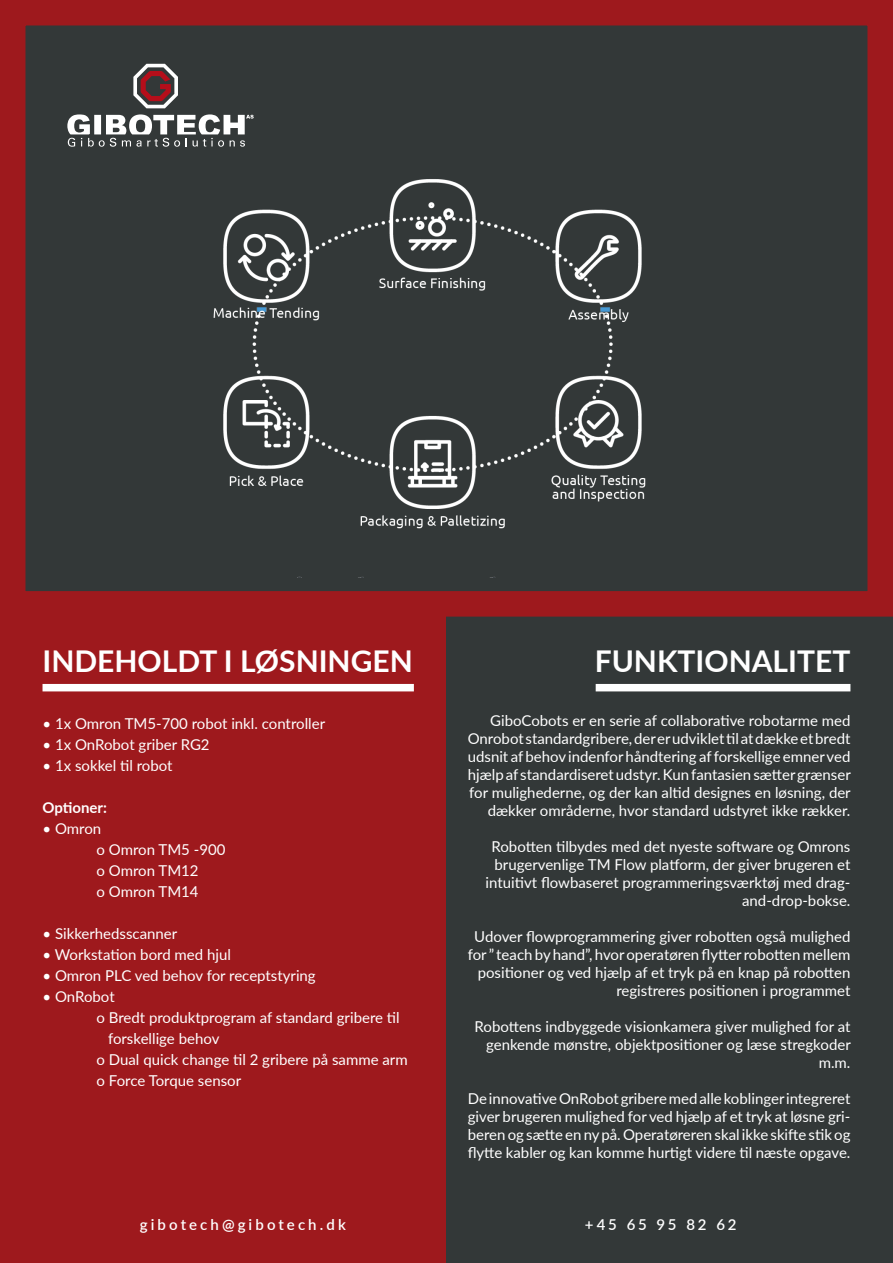
<style>
.page{position:relative;width:893px;height:1263px;background:#fff}
.page>*{position:absolute;margin:0;border:0;box-sizing:border-box;transform-origin:0 0}
.t1{font:700 30px "Lato";color:#fff}
.t2{font:15px/18px "Lato";color:#fff;text-align:right}
.t3{font:600 15px "Lato";letter-spacing:.2em;color:#fff}
.t4{font:700 15px "Lato";color:#fff}
</style>
<div class="page">
<div style="left:0;top:602px;width:446px;height:661px;background:#9e191d"></div>
<div style="left:446px;top:602px;width:447px;height:661px;background:#333838"></div>
<div style="left:596px;top:684px;width:254px;height:7px;background:#fff"></div>
<div style="left:13px;top:13px;width:867px;height:591px;background:#333838"></div>
<div style="left:0;top:0;width:893px;height:617px;border:26px solid #9e191d"></div>
<svg style="left:133px;top:64px;width:45px;height:44px"></svg>
<svg style="left:67px;top:114px;width:187px;height:33px"></svg>
<img style="left:213px;top:179px;width:433px;height:398px">
<div style="left:43px;top:684px;width:371px;height:7px;background:#fff"></div>
<h1 class="t1" style="left:43px;top:639px;width:372px">INDEHOLDT I LØSNINGEN</h1>
<p class="t2" style="left:43px;top:714px;width:284px">• 1x Omron TM5-700 robot inkl. controller</p>
<p class="t2" style="left:43px;top:735px;width:169px">• 1x OnRobot griber RG2</p>
<p class="t2" style="left:43px;top:756px;width:132px">• 1x sokkel til robot</p>
<p class="t4" style="left:43px;top:796px;width:66px">Optioner:</p>
<p class="t2" style="left:97px;top:817px;width:130px;line-height:21px;text-align:left;text-indent:-54px">• Omron<br>o Omron TM5 -900 o Omron TM12<br>o Omron TM14</p>
<p class="t2" style="left:43px;top:924px;width:136px">• Sikkerhedsscanner</p>
<p class="t2" style="left:43px;top:945px;width:190px">• Workstation bord med hjul</p>
<p class="t2" style="left:43px;top:966px;width:275px">• Omron PLC ved behov for receptstyring</p>
<p class="t2" style="left:43px;top:987px;width:74px">• OnRobot</p>
<p class="t2" style="left:97px;top:1008px;width:305px">o Bredt produktprogram af standard gribere til</p>
<p class="t2" style="left:108px;top:1029px;width:113px">forskellige behov</p>
<p class="t2" style="left:97px;top:1050px;width:313px">o Dual quick change til 2 gribere på samme arm</p>
<p class="t2" style="left:97px;top:1071px;width:146px">o Force Torque sensor</p>
<h1 class="t1" style="left:595px;top:639px;width:257px">FUNKTIONALITET</h1>
<p class="t2" style="left:468px;top:711px;width:384px">GiboCobots er en serie af collaborative robotarme med Onrobot standardgribere, der er udviklet til at dække et bredt udsnit af behov indenfor håndtering af forskellige emner ved hjælp af standardiseret udstyr. Kun fantasien sætter grænser for mulighederne, og der kan altid designes en løsning, der dækker områderne, hvor standard udstyret ikke rækker.</p>
<p class="t2" style="left:486px;top:837px;width:366px">Robotten tilbydes med det nyeste software og Omrons brugervenlige TM Flow platform, der giver brugeren et intuitivt flowbaseret programmeringsværktøj med drag&shy;and-drop-bokse.</p>
<p class="t2" style="left:468px;top:927px;width:384px">Udover flowprogrammering giver robotten også mulighed for ” teach by hand”, hvor operatøren flytter robotten mellem positioner og ved hjælp af et tryk på en knap på robotten registreres positionen i programmet</p>
<p class="t2" style="left:475px;top:1017px;width:378px">Robottens indbyggede visionkamera giver mulighed for at genkende mønstre, objektpositioner og læse stregkoder m.m.</p>
<p class="t2" style="left:468px;top:1089px;width:384px;text-align:justify">De innovative OnRobot gribere med alle koblinger integreret giver brugeren mulighed for ved hjælp af et tryk at løsne gri&shy;beren og sætte en ny på. Operatøreren skal ikke skifte stik og flytte kabler og kan komme hurtigt videre til næste opgave.</p>
<p class="t3" style="left:140px;top:1214px;width:207px">gibotech@gibotech.dk</p>
<p class="t3" style="left:585px;top:1214px;width:153px">+45 65 95 82 62</p>
</div>
